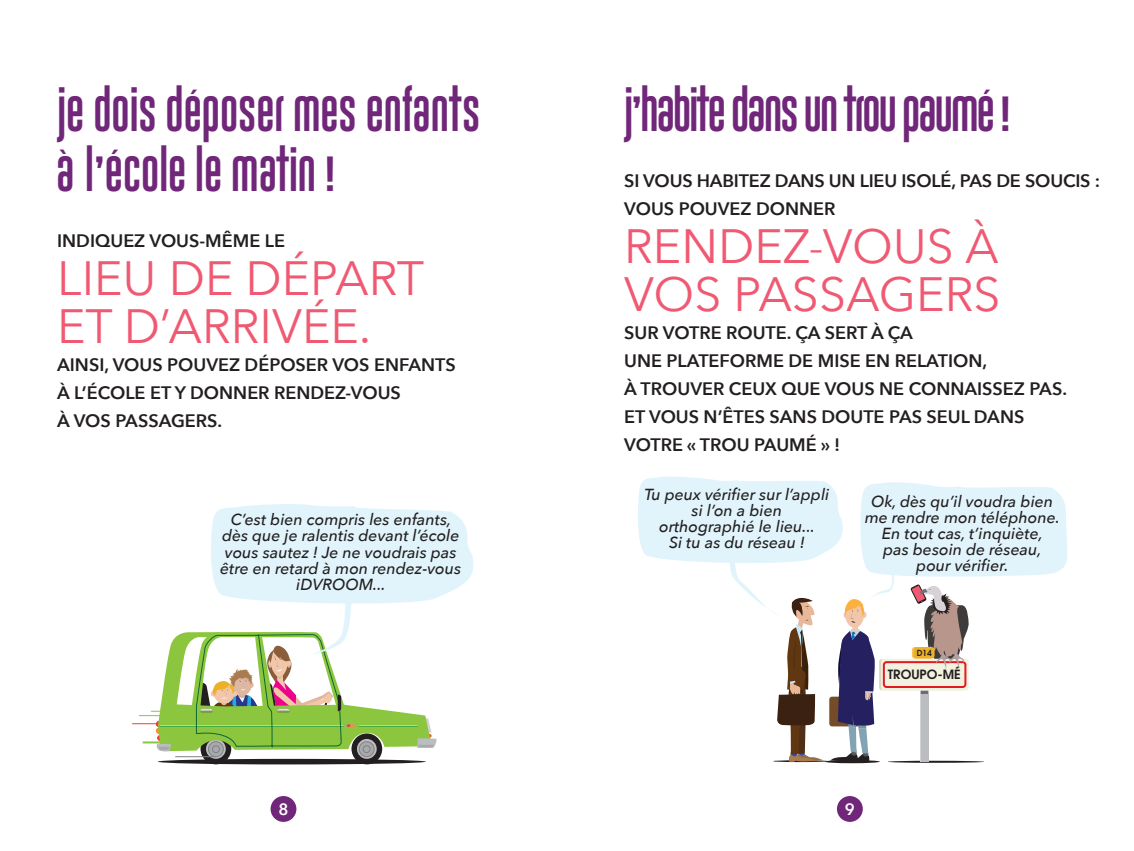
<style>
.page{position:relative;width:1134px;height:851px;background:#fff}
.page>*{position:absolute;margin:0;border:0;box-sizing:border-box;transform-origin:0 0}
.t1{font:48px/48px "Avenir Next";color:#f05972}
.t2{font:36px/60px "Gobold Uplow";color:#702779}
.t3{font:36px "Gobold Uplow";letter-spacing:-.05em;color:#702779}
.t4{font:600 18px/28px "Avenir Next";color:#231f20}
.t5{font:600 16.4px "Avenir Next";color:#fff}
.t6{font:italic 500 16px/16px "Avenir Next";color:#231f20;text-align:center}
.t7{font:600 12.8px "Avant Garde";color:#231f20}
.t8{font:600 8.4px "Avant Garde";color:#231f20}
</style>
<div class="page">
<svg style="left:158px;top:758px;width:268px;height:6px"></svg>
<svg style="left:201px;top:733px;width:30px;height:31px"></svg>
<svg style="left:206px;top:738px;width:20px;height:20px"></svg>
<svg style="left:351px;top:733px;width:31px;height:31px"></svg>
<svg style="left:357px;top:738px;width:20px;height:20px"></svg>
<svg style="left:359px;top:741px;width:15px;height:15px"></svg>
<div style="left:359px;top:741px;width:15px;height:15px;border:1px solid #808285;border-radius:50%"></div>
<div style="left:363px;top:745px;width:7px;height:7px;border:1px solid #808285;border-radius:50%"></div>
<svg style="left:208px;top:741px;width:15px;height:15px"></svg>
<div style="left:208px;top:741px;width:16px;height:15px;border:1px solid #808285;border-radius:50%"></div>
<div style="left:212px;top:745px;width:8px;height:7px;border:1px solid #808285;border-radius:50%"></div>
<hr style="left:825px;top:760px;width:55px;height:3px;background:#231f20;border-radius:50%">
<svg style="left:638px;top:476px;width:429px;height:286px"></svg>
<svg style="left:132px;top:504px;width:341px;height:247px"></svg>
<hr style="left:151px;top:710px;width:40px;height:1px;background:#8bc63e">
<hr style="left:143px;top:741px;width:40px;height:2px;background:#8bc63e">
<hr style="left:175px;top:756px;width:41px;height:1px;background:#808285">
<div style="left:835px;top:794px;width:29px;height:29px;background:#702779;border-radius:50%"></div>
<div style="left:834px;top:793px;width:31px;height:31px;border:3px solid #fff;border-radius:50%"></div>
<div style="left:269px;top:794px;width:29px;height:29px;background:#702779;border-radius:50%"></div>
<div style="left:268px;top:793px;width:31px;height:31px;border:3px solid #fff;border-radius:50%"></div>
<h2 class="t2" style="left:57px;top:83px;width:424px">je dois déposer mes enfants à l’école le matin !</h2>
<p class="t4" style="left:57px;top:226px;width:229px">INDIQUEZ VOUS-MÊME LE</p>
<h1 class="t1" style="left:57px;top:252px;width:369px">LIEU DE DÉPART<br>ET D’ARRIVÉE.</h1>
<p class="t4" style="left:57px;top:350px;width:400px">AINSI, VOUS POUVEZ DÉPOSER VOS ENFANTS<br>À L’ÉCOLE ET Y DONNER RENDEZ-VOUS<br>À VOS PASSAGERS.</p>
<p class="t6" style="left:220px;top:511px;width:243px">C’est bien compris les enfants, dès que je ralentis devant l’école vous sautez ! Je ne voudrais pas être en retard à mon rendez-vous iDVROOM...</p>
<h2 class="t3" style="left:624px;top:85px;width:388px">j’habite dans un trou paumé !</h2>
<p class="t4" style="left:624px;top:166px;width:477px">SI VOUS HABITEZ DANS UN LIEU ISOLÉ, PAS DE SOUCIS :<br>VOUS POUVEZ DONNER</p>
<h1 class="t1" style="left:624px;top:220px;width:378px">RENDEZ-VOUS À<br>VOS PASSAGERS</h1>
<p class="t4" style="left:624px;top:318px;width:444px">SUR VOTRE ROUTE. ÇA SERT À ÇA<br>UNE PLATEFORME DE MISE EN RELATION,<br>À TROUVER CEUX QUE VOUS NE CONNAISSEZ PAS.<br>ET VOUS N’ÊTES SANS DOUTE PAS SEUL DANS<br>VOTRE « TROU PAUMÉ » !</p>
<p class="t6" style="left:644px;top:486px;width:187px">Tu peux vérifier sur l’appli si l’on a bien orthographié le lieu...<br>Si tu as du réseau !</p>
<p class="t6" style="left:865px;top:492px;width:197px">Ok, dès qu’il voudra bien me rendre mon téléphone.<br>En tout cas, t’inquiète,<br>pas besoin de réseau, pour vérifier.</p>
<p class="t8" style="left:917px;top:647px;width:17px">D14</p>
<p class="t7" style="left:888px;top:665px;width:75px">TROUPO-MÉ</p>
<p class="t5" style="left:279px;top:795px;width:12px">8</p>
<p class="t5" style="left:845px;top:795px;width:12px">9</p>
</div>
